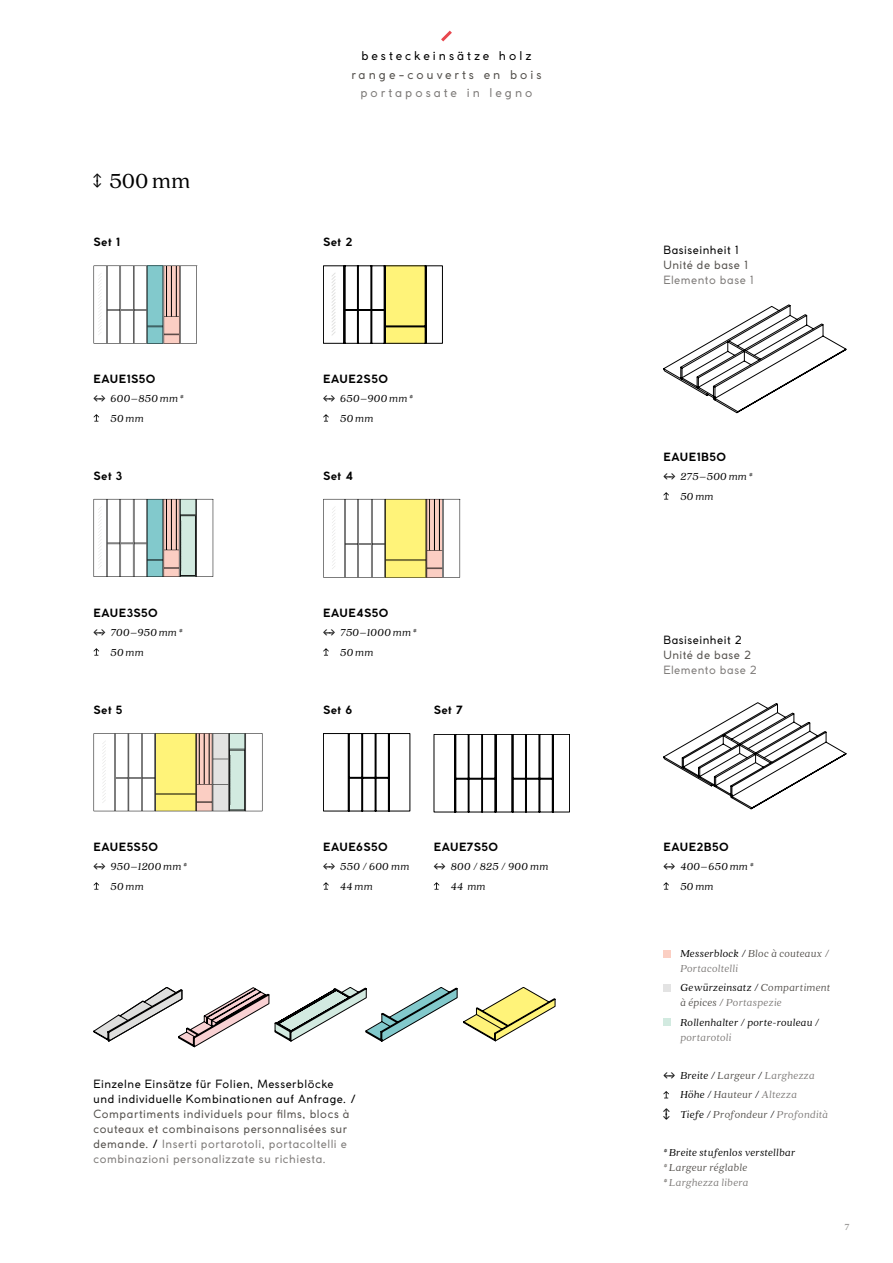
<style>
.page{position:relative;width:893px;height:1263px;background:#fff}
.page>*{position:absolute;margin:0;border:0;box-sizing:border-box;transform-origin:0 0}
.t1{font:22.5px "Quincy CF";color:#000}
.t2{font:13.8px "Coco Gothic";color:#000}
.t3{font:12px "Coco Gothic";letter-spacing:.25em;color:#55524e}
.t4{font:12px "Coco Gothic";letter-spacing:.25em;color:#000}
.t5{font:12px "Coco Gothic";letter-spacing:.25em;color:#7f7c7a}
.t6{font:italic 11.25px/19.5px "Quincy CF";letter-spacing:.03em;color:#000}
.t7{font:11.25px/15px "Coco Gothic";letter-spacing:.045em;color:#55524e}
.t8{font:italic 11.25px/15px "Quincy CF";letter-spacing:.03em;color:#55524e}
.t9{font:11.25px/15px "Coco Gothic";letter-spacing:.05em;color:#000}
.t10{font:700 11.25px "Coco Gothic";letter-spacing:.05em;color:#000}
.t11{font:italic 11.25px/19.2px "Quincy CF";letter-spacing:.03em;color:#7f7c7a;text-align:center}
.t12{font:11.25px "Coco Gothic";letter-spacing:.05em;color:#7f7c7a}
.t13{font:700 9.75px "Quincy CF";color:#949290}
.s1{font-family:"Coco Gothic";font-style:normal}
.s2{color:#000}
.s3{color:#7f7c7a}
.s4{font-family:"Coco Gothic";font-style:normal;color:#000}
.s5{color:#55524e}
</style>
<div class="page">
<svg style="left:94px;top:266px;width:103px;height:78px"></svg>
<svg style="left:94px;top:414px;width:5px;height:8px"></svg>
<svg style="left:663px;top:492px;width:6px;height:8px"></svg>
<svg style="left:663px;top:882px;width:6px;height:8px"></svg>
<svg style="left:94px;top:648px;width:5px;height:8px"></svg>
<svg style="left:323px;top:882px;width:6px;height:8px"></svg>
<svg style="left:434px;top:882px;width:5px;height:8px"></svg>
<svg style="left:323px;top:648px;width:6px;height:8px"></svg>
<svg style="left:94px;top:882px;width:5px;height:8px"></svg>
<svg style="left:323px;top:266px;width:120px;height:78px"></svg>
<svg style="left:323px;top:414px;width:6px;height:8px"></svg>
<svg style="left:94px;top:499px;width:119px;height:78px"></svg>
<svg style="left:94px;top:733px;width:168px;height:78px"></svg>
<svg style="left:663px;top:305px;width:183px;height:108px"></svg>
<svg style="left:663px;top:702px;width:183px;height:107px"></svg>
<svg style="left:323px;top:499px;width:137px;height:79px"></svg>
<svg style="left:323px;top:733px;width:87px;height:78px"></svg>
<svg style="left:434px;top:734px;width:136px;height:78px"></svg>
<svg style="left:94px;top:987px;width:175px;height:60px"></svg>
<svg style="left:441px;top:30px;width:11px;height:12px"></svg>
<div style="left:663px;top:950px;width:7px;height:7px;background:#fbcfc3"></div>
<div style="left:663px;top:984px;width:7px;height:7px;background:#e3e3e3"></div>
<div style="left:663px;top:1019px;width:7px;height:7px;background:#d2eae0"></div>
<svg style="left:663px;top:1091px;width:6px;height:7px"></svg>
<div style="left:385px;top:266px;width:40px;height:78px;background:#fff379"></div>
<div style="left:386px;top:499px;width:40px;height:78px;background:#fff379"></div>
<div style="left:156px;top:734px;width:40px;height:77px;background:#fff379"></div>
<div style="left:148px;top:266px;width:15px;height:78px;background:#82c9cc"></div>
<div style="left:147px;top:499px;width:16px;height:77px;background:#82c9cc"></div>
<svg style="left:275px;top:987px;width:182px;height:54px"></svg>
<svg style="left:464px;top:987px;width:91px;height:54px"></svg>
<p class="t4" style="left:361px;top:47px;width:172px">besteckeinsätze holz</p>
<p class="t3" style="left:351px;top:65px;width:192px">range-couverts en bois</p>
<p class="t5" style="left:360px;top:84px;width:174px">portaposate in legno</p>
<p class="t2" style="left:86px;top:188px;width:16px;rotate:-90deg">––</p>
<h1 class="t1" style="left:109px;top:167px;width:82px">500 mm</h1>
<p class="t10" style="left:94px;top:233px;width:28px">Set 1</p>
<p class="t10" style="left:323px;top:233px;width:31px">Set 2</p>
<p class="t10" style="left:94px;top:370px;width:63px">EAUE1S50</p>
<p class="t6" style="left:111px;top:389px;width:74px;text-indent:-16px"><span class="s1">–-</span> 600–850 mm *<br>50 mm</p>
<p class="t10" style="left:323px;top:370px;width:66px">EAUE2S50</p>
<p class="t6" style="left:340px;top:389px;width:74px;text-indent:-16px"><span class="s1">–-</span> 650–900 mm *<br>50 mm</p>
<p class="t10" style="left:94px;top:467px;width:30px">Set 3</p>
<p class="t10" style="left:323px;top:467px;width:31px">Set 4</p>
<p class="t10" style="left:94px;top:604px;width:66px">EAUE3S50</p>
<p class="t6" style="left:111px;top:623px;width:73px;text-indent:-16px"><span class="s1">–-</span> 700–950 mm *<br>50 mm</p>
<p class="t10" style="left:323px;top:604px;width:67px">EAUE4S50</p>
<p class="t6" style="left:340px;top:623px;width:77px;text-indent:-16px"><span class="s1">–-</span> 750–1000 mm *<br>50 mm</p>
<p class="t10" style="left:94px;top:701px;width:30px">Set 5</p>
<p class="t10" style="left:434px;top:701px;width:30px">Set 7</p>
<p class="t10" style="left:323px;top:701px;width:30px">Set 6</p>
<p class="t10" style="left:94px;top:838px;width:66px">EAUE5S50</p>
<p class="t6" style="left:111px;top:857px;width:77px;text-indent:-16px"><span class="s1">–-</span> 950–1200 mm *<br>50 mm</p>
<p class="t10" style="left:323px;top:838px;width:66px">EAUE6S50</p>
<p class="t6" style="left:340px;top:857px;width:71px;text-indent:-16px"><span class="s1">–-</span> 550 / 600 mm<br>44 mm</p>
<p class="t10" style="left:434px;top:838px;width:66px">EAUE7S50</p>
<p class="t6" style="left:451px;top:857px;width:99px;text-indent:-16px"><span class="s1">–-</span> 800 / 825 / 900 mm<br>44 mm</p>
<p class="t9" style="left:94px;top:1076px;width:264px">Einzelne Einsätze für Folien, Messerblöcke und individuelle Kombinationen auf Anfrage. /</p>
<p class="t7" style="left:94px;top:1106px;width:257px">Compartiments individuels pour films, blocs à couteaux et combinaisons personnalisées sur demande. <span class="s2">/</span> <span class="s3">Inserti portarotoli, portacoltelli e combinazioni personalizzate su richiesta.</span></p>
<p class="t9" style="left:663px;top:243px;width:77px">Basiseinheit 1</p>
<p class="t7" style="left:663px;top:258px;width:86px">Unité de base 1</p>
<p class="t12" style="left:663px;top:272px;width:92px">Elemento base 1</p>
<p class="t10" style="left:663px;top:448px;width:64px">EAUE1B50</p>
<p class="t6" style="left:680px;top:467px;width:73px;text-indent:-16px"><span class="s1">–-</span> 275–500 mm *<br>50 mm</p>
<p class="t9" style="left:663px;top:633px;width:80px">Basiseinheit 2</p>
<p class="t7" style="left:663px;top:648px;width:89px">Unité de base 2</p>
<p class="t12" style="left:663px;top:662px;width:95px">Elemento base 2</p>
<p class="t10" style="left:663px;top:838px;width:67px">EAUE2B50</p>
<p class="t6" style="left:680px;top:857px;width:74px;text-indent:-16px"><span class="s1">–-</span> 400–650 mm *<br>50 mm</p>
<p class="t8" style="left:680px;top:946px;width:150px"><span class="s2">Messerblock /</span> Bloc à couteaux /<br><span class="s3">Portacoltelli</span></p>
<p class="t8" style="left:680px;top:980px;width:151px"><span class="s2">Gewürzeinsatz /</span> Compartiment à épices / <span class="s3">Portaspezie</span></p>
<p class="t6" style="left:680px;top:1012px;width:140px">Rollenhalter / porte-rouleau /</p>
<p class="t11" style="left:680px;top:1028px;width:53px">portarotoli</p>
<p class="t11" style="left:664px;top:1066px;width:152px"><span class="s4">–-</span> <span class="s2">Breite /</span> <span class="s5">Largeur</span> <span class="s2">/</span> Larghezza<br><span class="s2">Höhe /</span> <span class="s5">Hauteur</span> <span class="s2">/</span> Altezza</p>
<p class="t9" style="left:658px;top:1120px;width:13px;rotate:-90deg">––</p>
<p class="t8" style="left:680px;top:1107px;width:149px"><span class="s2">Tiefe /</span> Profondeur <span class="s2">/</span> <span class="s3">Profondità</span></p>
<p class="t6" style="left:663px;top:1143px;width:133px">* Breite stufenlos verstellbar</p>
<p class="t8" style="left:663px;top:1160px;width:86px">* Largeur réglable * <span class="s3">Larghezza libera</span></p>
<p class="t13" style="left:844px;top:1221px;width:7px">7</p>
</div>
